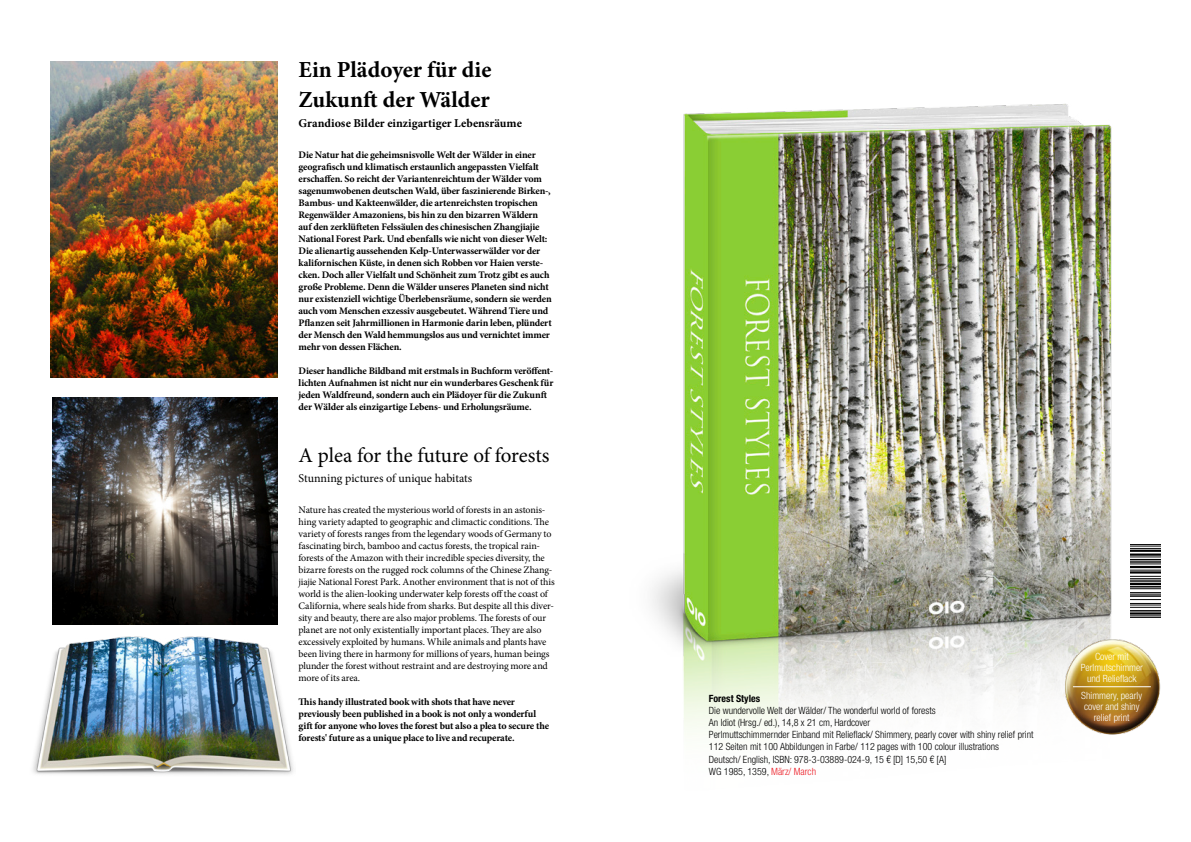
<style>
.page{position:relative;width:1191px;height:842px;background:#fff}
.page>*{position:absolute;margin:0;border:0;box-sizing:border-box;transform-origin:0 0}
.t1{font:700 23px/30px "Minion Pro";color:#000}
.t2{font:21px "Minion Pro";letter-spacing:-.005em;color:#000}
.t3{font:700 12px "Minion Pro";color:#000}
.t4{font:12px "Minion Pro";color:#000}
.t5{font:700 10px/12px "Minion Pro";letter-spacing:-.02em;color:#000}
.t6{font:10px/12px "Minion Pro";letter-spacing:-.015em;color:#000}
.t7{font:300 condensed 10px/12px "Helvetica Neue";color:#000}
.t8{font:300 condensed 10px/11px "Helvetica Neue";color:#fff;text-align:center}
.t9{font:700 condensed 10px "Helvetica Neue";color:#000}
.s1{font-family:"Helvetica"}
.s2{color:#ec1b24}
</style>
<div class="page">
<img style="left:652px;top:103px;width:509px;height:632px">
<img style="left:51px;top:61px;width:227px;height:317px">
<img style="left:52px;top:398px;width:226px;height:226px">
<img style="left:33px;top:636px;width:261px;height:139px">
<img style="left:1031px;top:606px;width:130px;height:129px">
<hr style="left:1073px;top:686px;width:77px;height:1px;background:#fff">
<hr style="left:1130px;top:617px;width:30px;height:1px;background:#000">
<hr style="left:1130px;top:615px;width:30px;height:1px;background:#000">
<hr style="left:1130px;top:612px;width:30px;height:3px;background:#000">
<hr style="left:1130px;top:610px;width:30px;height:1px;background:#000">
<hr style="left:1130px;top:607px;width:30px;height:1px;background:#000">
<hr style="left:1130px;top:605px;width:30px;height:1px;background:#000">
<hr style="left:1130px;top:603px;width:30px;height:1px;background:#000">
<hr style="left:1130px;top:599px;width:30px;height:1px;background:#000">
<hr style="left:1130px;top:595px;width:30px;height:2px;background:#000">
<hr style="left:1130px;top:594px;width:30px;height:1px;background:#000">
<hr style="left:1130px;top:592px;width:30px;height:1px;background:#000">
<hr style="left:1130px;top:588px;width:30px;height:1px;background:#000">
<hr style="left:1130px;top:586px;width:30px;height:1px;background:#000">
<hr style="left:1130px;top:583px;width:30px;height:2px;background:#000">
<hr style="left:1130px;top:581px;width:30px;height:1px;background:#000">
<hr style="left:1130px;top:580px;width:30px;height:1px;background:#000">
<hr style="left:1130px;top:578px;width:30px;height:1px;background:#000">
<hr style="left:1130px;top:576px;width:30px;height:1px;background:#000">
<hr style="left:1130px;top:571px;width:30px;height:3px;background:#000">
<hr style="left:1130px;top:570px;width:30px;height:1px;background:#000">
<hr style="left:1130px;top:566px;width:30px;height:2px;background:#000">
<hr style="left:1130px;top:564px;width:30px;height:1px;background:#000">
<hr style="left:1130px;top:561px;width:30px;height:2px;background:#000">
<hr style="left:1130px;top:559px;width:30px;height:1px;background:#000">
<hr style="left:1130px;top:557px;width:30px;height:1px;background:#000">
<hr style="left:1130px;top:553px;width:30px;height:3px;background:#000">
<hr style="left:1130px;top:550px;width:30px;height:2px;background:#000">
<hr style="left:1130px;top:548px;width:30px;height:1px;background:#000">
<hr style="left:1130px;top:546px;width:30px;height:1px;background:#000">
<hr style="left:1130px;top:544px;width:30px;height:1px;background:#000">
<h1 class="t1" style="left:298px;top:54px;width:194px">Ein Plädoyer für die<br>Zukunft der Wälder</h1>
<p class="t3" style="left:298px;top:114px;width:225px">Grandiose Bilder einzigartiger Lebensräume</p>
<p class="t5" style="left:298px;top:148px;width:255px">Die Natur hat die geheimsnisvolle Welt der Wälder in einer geografisch und klimatisch erstaunlich angepassten Vielfalt erschaffen. So reicht der Variantenreichtum der Wälder vom sagenumwobenen deutschen Wald, über faszinierende Birken-, Bambus- und Kakteenwälder, die artenreichsten tropischen Regenwälder Amazoniens, bis hin zu den bizarren Wäldern auf den zerklüfteten Felssäulen des chinesischen Zhangjiajie National Forest Park. Und ebenfalls wie nicht von dieser Welt:<br>Die alienartig aussehenden Kelp-Unterwasserwälder vor der kalifornischen Küste, in denen sich Robben vor Haien verste&shy;cken. Doch aller Vielfalt und Schönheit zum Trotz gibt es auch große Probleme. Denn die Wälder unseres Planeten sind nicht nur existenziell wichtige Überlebensräume, sondern sie werden auch vom Menschen exzessiv ausgebeutet. Während Tiere und Pflanzen seit Jahrmillionen in Harmonie darin leben, plündert der Mensch den Wald hemmungslos aus und vernichtet immer mehr von dessen Flächen.</p>
<p class="t5" style="left:298px;top:364px;width:256px">Dieser handliche Bildband mit erstmals in Buchform veröffent&shy;lichten Aufnahmen ist nicht nur ein wunderbares Geschenk für jeden Waldfreund, sondern auch ein Plädoyer für die Zukunft der Wälder als einzigartige Lebens- und Erholungsräume.</p>
<h2 class="t2" style="left:298px;top:441px;width:252px">A plea for the future of forests</h2>
<p class="t4" style="left:298px;top:470px;width:175px">Stunning pictures of unique habitats</p>
<p class="t6" style="left:298px;top:503px;width:258px">Nature has created the mysterious world of forests in an astonis&shy;hing variety adapted to geographic and climactic conditions. The variety of forests ranges from the legendary woods of Germany to fascinating birch, bamboo and cactus forests, the tropical rain&shy;forests of the Amazon with their incredible species diversity, the bizarre forests on the rugged rock columns of the Chinese Zhang&shy;jiajie National Forest Park. Another environment that is not of this world is the alien-looking underwater kelp forests off the coast of California, where seals hide from sharks. But despite all this diver&shy;sity and beauty, there are also major problems. The forests of our planet are not only existentially important places. They are also excessively exploited by humans. While animals and plants have been living there in harmony for millions of years, human beings plunder the forest without restraint and are destroying more and more of its area.</p>
<p class="t5" style="left:298px;top:695px;width:252px">This handy illustrated book with shots that have never previously been published in a book is not only a wonderful gift for anyone who loves the forest but also a plea to secure the forests' future as a unique place to live and recuperate.</p>
<p class="t9" style="left:709px;top:693px;width:53px">Forest Styles</p>
<p class="t7" style="left:709px;top:705px;width:326px">Die wundervolle Welt der Wälder/ The wonderful world of forests<br>An Idiot (Hrsg./ ed.), 14,8 x 21 cm, Hardcover<br>Perlmuttschimmernder Einband mit Relieflack/ Shimmery, pearly cover with shiny relief print 112 Seiten mit 100 Abbildungen in Farbe/ 112 pages with 100 colour illustrations<br>Deutsch/ English, ISBN: 978-3-03889-024-9, 15 <span class="s1">€</span> [D] 15,50 <span class="s1">€</span> [A]<br>WG 1985, 1359, <span class="s2">März/ March</span></p>
<p class="t8" style="left:1080px;top:651px;width:64px">Cover mit<br>Perlmutschimmer und Relieflack</p>
<p class="t8" style="left:1081px;top:689px;width:62px">Shimmery, pearly cover and shiny relief print</p>
</div>
